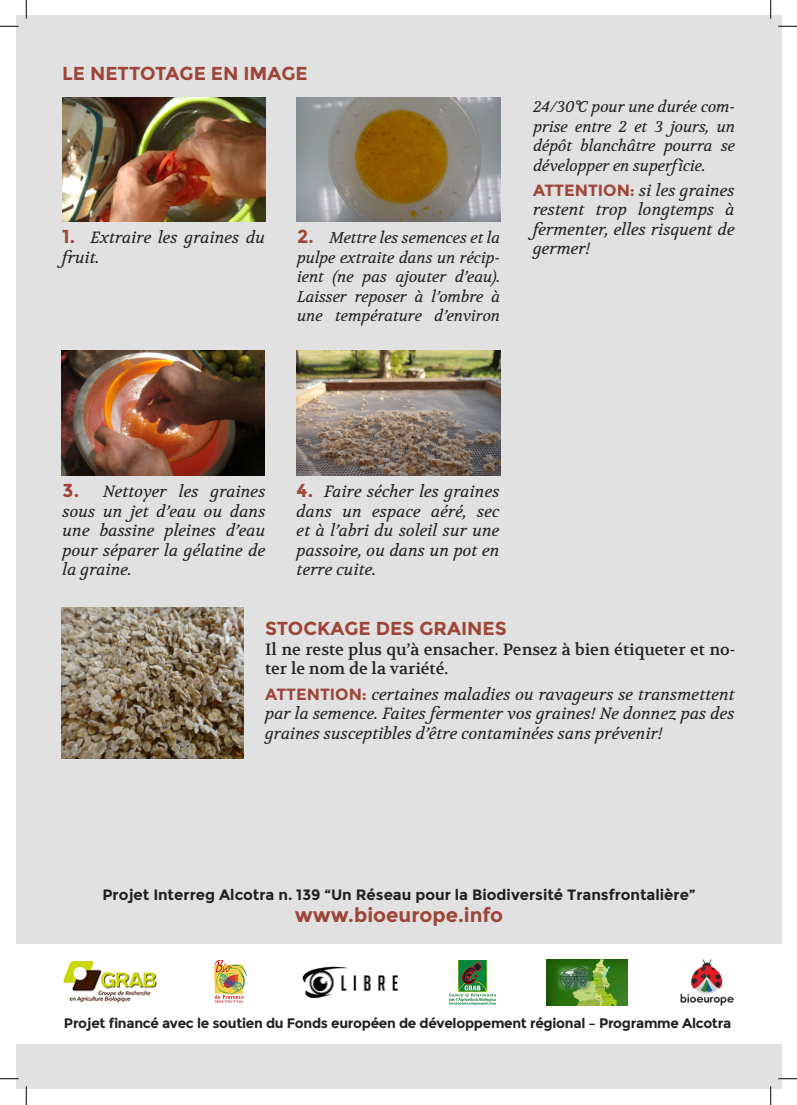
<style>
.page{position:relative;width:797px;height:1105px;background:#fff}
.page>*{position:absolute;margin:0;border:0;box-sizing:border-box;transform-origin:0 0}
.t1{font:700 20px "Montserrat";color:#9d4538}
.t2{font:700 18.75px "Montserrat";color:#9d4538}
.t3{font:italic 16.25px/19.5px "Volkhov";color:#231f20;text-align:justify}
.t4{font:16.25px/19.5px "Volkhov";color:#231f20}
.t5{font:italic 15.62px/19.5px "Volkhov";letter-spacing:-.01em;color:#231f20;text-align:justify}
.t6{font:700 15px "Montserrat";color:#231f20}
.t7{font:700 13.75px "Montserrat";letter-spacing:-.02em;color:#231f20}
.s1{font-family:"Montserrat";font-weight:700;font-style:normal;font-size:18.75px;color:#9d4538}
.s2{font-family:"Montserrat";font-weight:700;font-style:normal;color:#9d4538}
</style>
<div class="page">
<div style="left:16px;top:16px;width:765px;height:1073px;background:#e1e1e1"></div>
<div style="left:16px;top:944px;width:765px;height:99px;background:#fff"></div>
<img style="left:63px;top:961px;width:94px;height:42px">
<img style="left:214px;top:961px;width:33px;height:43px">
<img style="left:302px;top:966px;width:96px;height:33px">
<img style="left:680px;top:960px;width:54px;height:45px">
<img style="left:449px;top:961px;width:46px;height:44px">
<img style="left:546px;top:960px;width:81px;height:45px">
<img style="left:62px;top:608px;width:182px;height:150px">
<img style="left:62px;top:97px;width:203px;height:125px">
<img style="left:296px;top:351px;width:204px;height:124px">
<img style="left:296px;top:98px;width:204px;height:124px">
<img style="left:62px;top:351px;width:203px;height:124px">
<svg style="left:0;top:25px;width:19px;height:2px"></svg>
<svg style="left:778px;top:25px;width:19px;height:2px"></svg>
<svg style="left:0;top:1078px;width:19px;height:1px"></svg>
<svg style="left:778px;top:1078px;width:19px;height:1px"></svg>
<svg style="left:25px;top:0;width:2px;height:19px"></svg>
<svg style="left:25px;top:1086px;width:2px;height:19px"></svg>
<svg style="left:770px;top:0;width:1px;height:19px"></svg>
<svg style="left:770px;top:1086px;width:1px;height:19px"></svg>
<p class="t2" style="left:62px;top:62px;width:247px">LE NETTOTAGE EN IMAGE</p>
<p class="t3" style="left:62px;top:228px;width:204px"><span class="s1">1.</span> Extraire les graines du fruit.</p>
<p class="t5" style="left:297px;top:229px;width:205px"><span class="s1">2.</span> Mettre les semences et la pulpe extraite dans un récip&shy;ient (ne pas ajouter d’eau).<br>Laisser reposer à l’ombre à une température d’environ</p>
<p class="t5" style="left:533px;top:98px;width:203px">24/30°C pour une durée com&shy;prise entre 2 et 3 jours, un dépôt blanchâtre pourra se développer en superficie.</p>
<p class="t3" style="left:533px;top:181px;width:203px"><span class="s2">ATTENTION:</span> si les graines restent trop longtemps à fermenter, elles risquent de germer!</p>
<p class="t3" style="left:63px;top:482px;width:204px"><span class="s1">3.</span> Nettoyer les graines sous un jet d’eau ou dans une bassine pleines d’eau pour séparer la gélatine de la graine.</p>
<p class="t3" style="left:296px;top:482px;width:204px"><span class="s1">4.</span> Faire sécher les graines dans un espace aéré, sec et à l’abri du soleil sur une passoire, ou dans un pot en terre cuite.</p>
<p class="t2" style="left:265px;top:618px;width:243px">STOCKAGE DES GRAINES</p>
<p class="t4" style="left:265px;top:640px;width:471px">Il ne reste plus qu’à ensacher. Pensez à bien étiqueter et no&shy;ter le nom de la variété.</p>
<p class="t3" style="left:265px;top:685px;width:471px"><span class="s2">ATTENTION:</span> certaines maladies ou ravageurs se transmettent par la semence. Faites fermenter vos graines! Ne donnez pas des graines susceptibles d’être contaminées sans prévenir!</p>
<p class="t6" style="left:102px;top:885px;width:594px">Projet Interreg Alcotra n. 139 “Un Réseau pour la Biodiversité Transfrontalière”</p>
<p class="t1" style="left:295px;top:903px;width:210px">www.bioeurope.info</p>
<p class="t7" style="left:64px;top:1015px;width:668px">Projet financé avec le soutien du Fonds européen de développement régional – Programme Alcotra</p>
</div>
